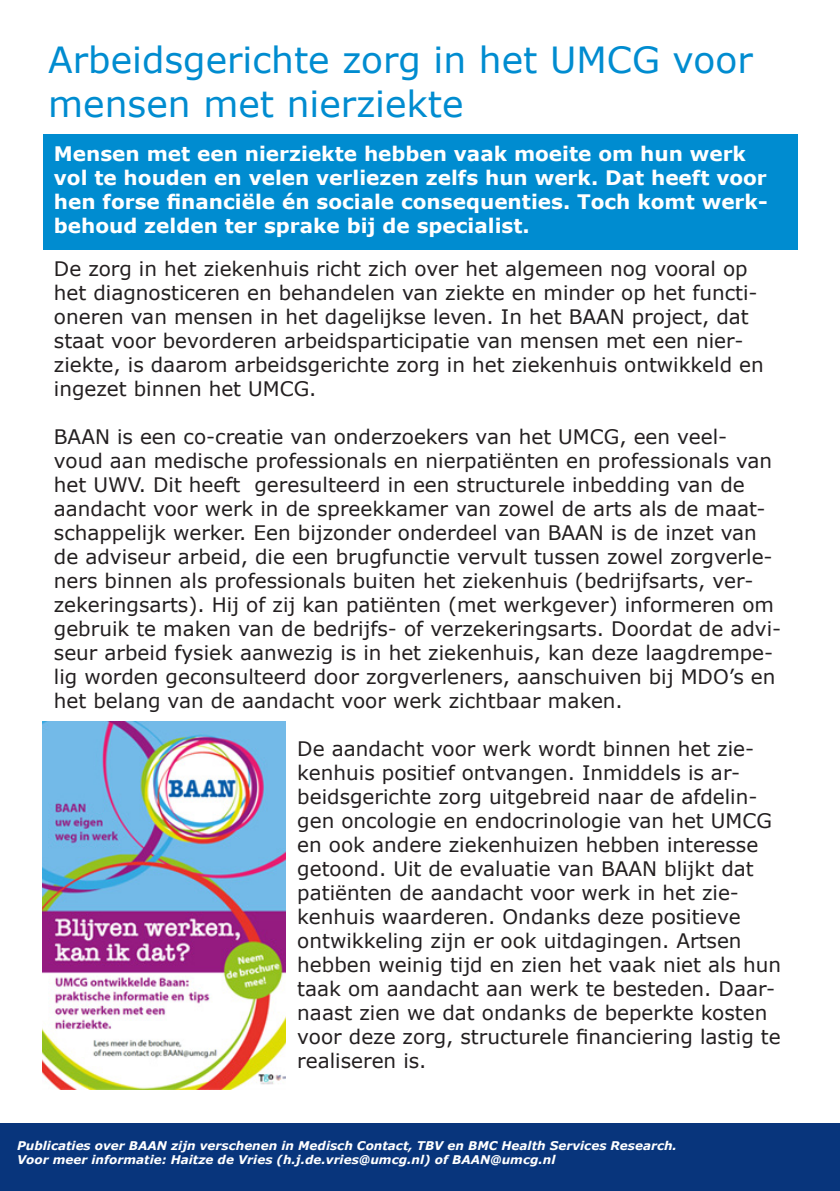
<style>
.page{position:relative;width:840px;height:1191px;background:#fff}
.page>*{position:absolute;margin:0;border:0;box-sizing:border-box;transform-origin:0 0}
.t1{font:36px/43.2px "Verdana";color:#008cd0}
.t2{font:20px/24px "Verdana";color:#231f20}
.t3{font:700 20px/24px "Verdana";color:#fff}
.t4{font:italic 700 12px "Verdana";color:#fff}
</style>
<div class="page">
<img style="left:43px;top:721px;width:243px;height:368px">
<div style="left:0;top:1123px;width:839px;height:68px;background:#08357c"></div>
<div style="left:43px;top:134px;width:754px;height:115px;background:#008cd0"></div>
<p class="t1" style="left:48px;top:39px;width:705px">Arbeidsgerichte zorg in het UMCG voor mensen met nierziekte</p>
<p class="t3" style="left:54px;top:142px;width:714px">Mensen met een nierziekte hebben vaak moeite om hun werk vol te houden en velen verliezen zelfs hun werk. Dat heeft voor hen forse financiële én sociale consequenties. Toch komt werk&shy;behoud zelden ter sprake bij de specialist.</p>
<p class="t2" style="left:54px;top:257px;width:711px">De zorg in het ziekenhuis richt zich over het algemeen nog vooral op het diagnosticeren en behandelen van ziekte en minder op het functi&shy;oneren van mensen in het dagelijkse leven. In het BAAN project, dat staat voor bevorderen arbeidsparticipatie van mensen met een nier&shy;ziekte, is daarom arbeidsgerichte zorg in het ziekenhuis ontwikkeld en ingezet binnen het UMCG.</p>
<p class="t2" style="left:54px;top:425px;width:728px">BAAN is een co-creatie van onderzoekers van het UMCG, een veel&shy;voud aan medische professionals en nierpatiënten en professionals van het UWV. Dit heeft geresulteerd in een structurele inbedding van de aandacht voor werk in de spreekkamer van zowel de arts als de maat&shy;schappelijk werker. Een bijzonder onderdeel van BAAN is de inzet van de adviseur arbeid, die een brugfunctie vervult tussen zowel zorgverle&shy;ners binnen als professionals buiten het ziekenhuis (bedrijfsarts, ver&shy;zekeringsarts). Hij of zij kan patiënten (met werkgever) informeren om gebruik te maken van de bedrijfs- of verzekeringsarts. Doordat de advi&shy;seur arbeid fysiek aanwezig is in het ziekenhuis, kan deze laagdrempe&shy;lig worden geconsulteerd door zorgverleners, aanschuiven bij MDO’s en het belang van de aandacht voor werk zichtbaar maken.</p>
<p class="t2" style="left:297px;top:737px;width:485px">De aandacht voor werk wordt binnen het zie&shy;kenhuis positief ontvangen. Inmiddels is ar&shy;beidsgerichte zorg uitgebreid naar de afdelin&shy;gen oncologie en endocrinologie van het UMCG en ook andere ziekenhuizen hebben interesse getoond. Uit de evaluatie van BAAN blijkt dat patiënten de aandacht voor werk in het zie&shy;kenhuis waarderen. Ondanks deze positieve ontwikkeling zijn er ook uitdagingen. Artsen hebben weinig tijd en zien het vaak niet als hun taak om aandacht aan werk te besteden. Daar&shy;naast zien we dat ondanks de beperkte kosten voor deze zorg, structurele financiering lastig te realiseren is.</p>
<p class="t4" style="left:17px;top:1137px;width:661px">Publicaties over BAAN zijn verschenen in Medisch Contact, TBV en BMC Health Services Research.</p>
<p class="t4" style="left:17px;top:1152px;width:539px">Voor meer informatie: Haitze de Vries (h.j.de.vries@umcg.nl) of BAAN@umcg.nl</p>
</div>
